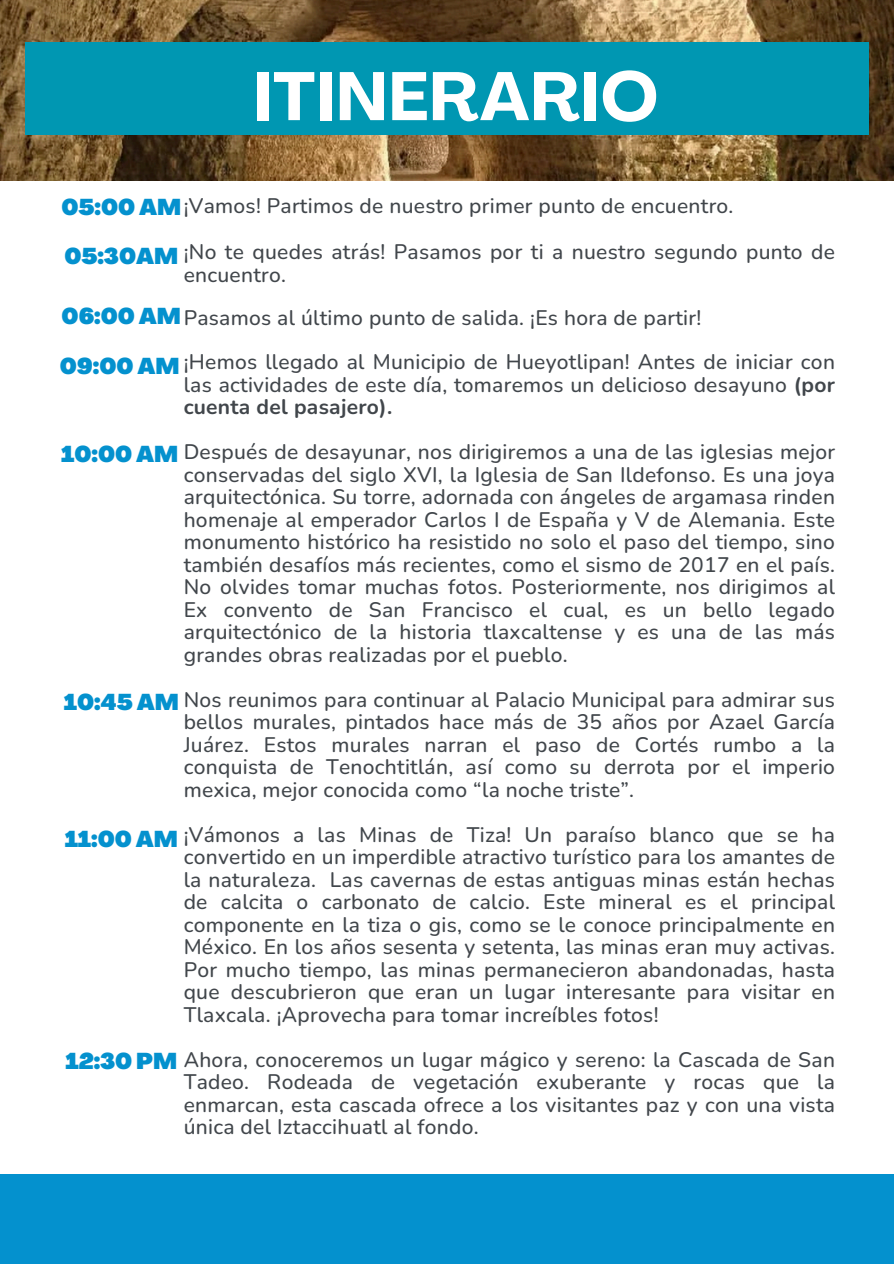
<style>
.page{position:relative;width:894px;height:1264px;background:#fff}
.page>*{position:absolute;margin:0;border:0;box-sizing:border-box;transform-origin:0 0}
.t1{font:700 67.5px "Agrandir";letter-spacing:.015em;color:#fff}
.t2{font:900 22.5px "Agrandir";color:#0491ce}
.t3{font:500 21px/22.5px "Nunito";letter-spacing:.015em;color:#41464b;text-align:justify}
.s1{font-family:"Agrandir";font-weight:900;font-size:22.5px;color:#0491ce}
.s2{font-weight:700}
</style>
<div class="page">
<img style="left:0;top:0;width:893px;height:180px">
<div style="left:0;top:1174px;width:893px;height:89px;background:#0491ce"></div>
<div style="left:25px;top:42px;width:843px;height:93px;background:#0097b2"></div>
<p class="t1" style="left:253px;top:69px;width:406px">ITINERARIO</p>
<p class="t3" style="left:61px;top:195px;width:673px"><span class="s1">05:00 AM</span>¡Vamos! Partimos de nuestro primer punto de encuentro.</p>
<h1 class="t3" style="left:184px;top:241px;width:652px">¡No te quedes atrás! Pasamos por ti a nuestro segundo punto de encuentro.</h1>
<p class="t3" style="left:62px;top:306px;width:641px"><span class="s1">06:00 AM</span>Pasamos al último punto de salida. ¡Es hora de partir!</p>
<p class="t3" style="left:184px;top:351px;width:652px">¡Hemos llegado al Municipio de Hueyotlipan! Antes de iniciar con las actividades de este día, tomaremos un delicioso desayuno <span class="s2">(por cuenta del pasajero).</span></p>
<p class="t3" style="left:184px;top:441px;width:652px">Después de desayunar, nos dirigiremos a una de las iglesias mejor conservadas del siglo XVI, la Iglesia de San Ildefonso. Es una joya arquitectónica. Su torre, adornada con ángeles de argamasa rinden homenaje al emperador Carlos I de España y V de Alemania. Este monumento histórico ha resistido no solo el paso del tiempo, sino también desafíos más recientes, como el sismo de 2017 en el país.<br>No olvides tomar muchas fotos. Posteriormente, nos dirigimos al Ex convento de San Francisco el cual, es un bello legado arquitectónico de la historia tlaxcaltense y es una de las más grandes obras realizadas por el pueblo.</p>
<p class="t3" style="left:184px;top:688px;width:652px">Nos reunimos para continuar al Palacio Municipal para admirar sus bellos murales, pintados hace más de 35 años por Azael García Juárez. Estos murales narran el paso de Cortés rumbo a la conquista de Tenochtitlán, así como su derrota por el imperio mexica, mejor conocida como “la noche triste”.</p>
<p class="t3" style="left:184px;top:823px;width:652px">¡Vámonos a las Minas de Tiza! Un paraíso blanco que se ha convertido en un imperdible atractivo turístico para los amantes de la naturaleza. Las cavernas de estas antiguas minas están hechas de calcita o carbonato de calcio. Este mineral es el principal componente en la tiza o gis, como se le conoce principalmente en México. En los años sesenta y setenta, las minas eran muy activas.<br>Por mucho tiempo, las minas permanecieron abandonadas, hasta que descubrieron que eran un lugar interesante para visitar en Tlaxcala. ¡Aprovecha para tomar increíbles fotos!</p>
<h2 class="t2" style="left:64px;top:247px;width:115px">05:30AM</h2>
<h2 class="t2" style="left:60px;top:357px;width:121px">09:00 AM</h2>
<h2 class="t2" style="left:61px;top:445px;width:119px">10:00 AM</h2>
<h2 class="t2" style="left:64px;top:692px;width:116px">10:45 AM</h2>
<h2 class="t2" style="left:65px;top:830px;width:115px">11:00 AM</h2>
<h2 class="t3" style="left:65px;top:1048px;width:770px"><span class="s1">12:30 PM</span> Ahora, conoceremos un lugar mágico y sereno: la Cascada de San</h2>
<p class="t3" style="left:184px;top:1071px;width:652px">Tadeo. Rodeada de vegetación exuberante y rocas que la enmarcan, esta cascada ofrece a los visitantes paz y con una vista única del Iztaccihuatl al fondo.</p>
</div>
